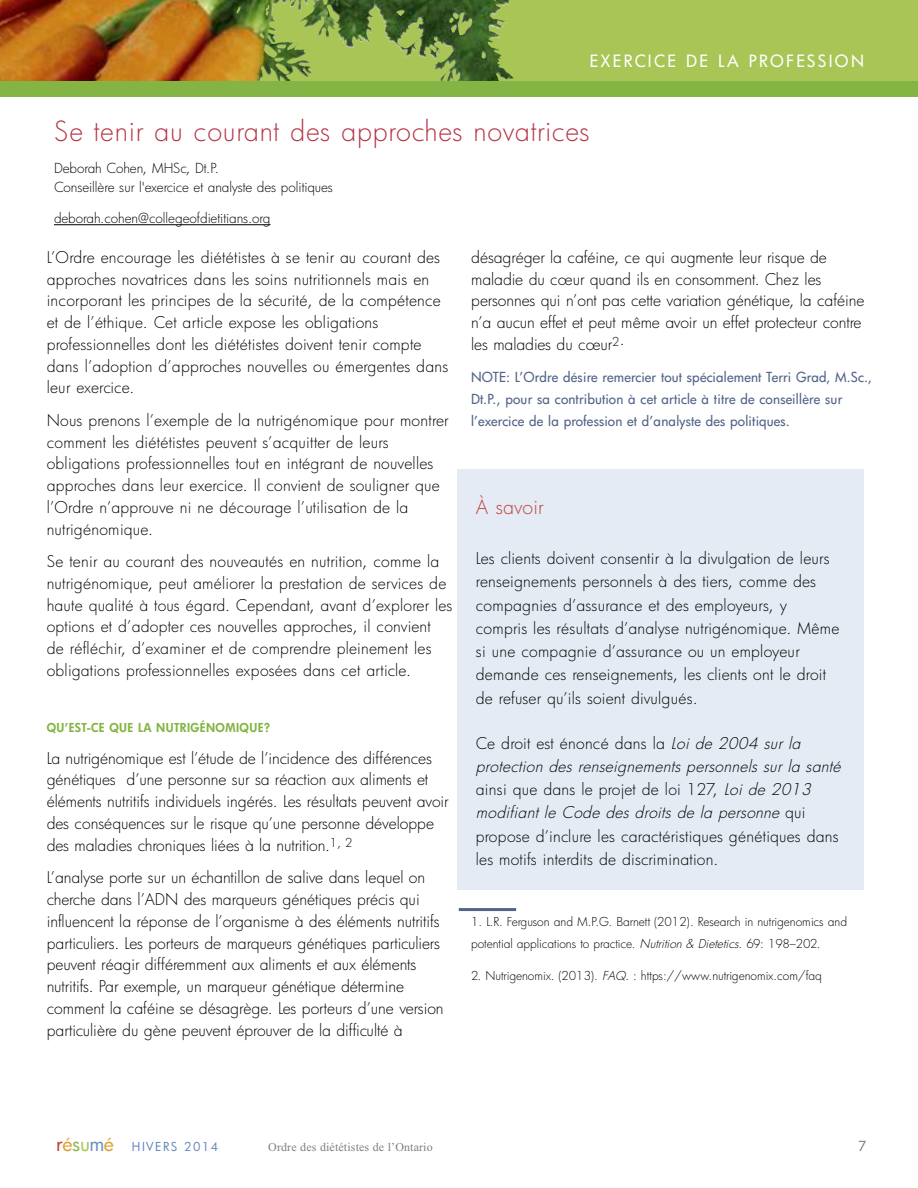
<style>
.page{position:relative;width:918px;height:1188px;background:#fff}
.page>*{position:absolute;margin:0;border:0;box-sizing:border-box;transform-origin:0 0}
.t1{font:300 27px "Futura";letter-spacing:.025em;color:#b63546}
.t2{font:300 19.5px "Futura";letter-spacing:.005em;color:#c0413b}
.t3{font:500 16.5px "Futura";letter-spacing:.145em;color:#fff}
.t4{font:300 15.75px/21.8px "Futura";letter-spacing:.005em;color:#000}
.t5{font:500 13.5px/21.8px "Futura";letter-spacing:.01em;color:#546489}
.t6{font:300 13.5px/18.5px "Futura";color:#000}
.t7{font:500 13.5px "Futura";color:#808080}
.t8{font:300 12px/21.8px "Futura";letter-spacing:-.005em;color:#000}
.t9{font:12px "Times New Roman";letter-spacing:.01em;color:#808080}
.t10{font:800 12px "Futura";letter-spacing:.035em;color:#84b443}
.t11{font:12px "Futura";letter-spacing:.125em;color:#5e84bc}
.s1{font-style:italic}
.s2{font-size:19.5px;color:#c0413b}
.s3{font-size:19.5px;color:#d9a12e}
.s4{font-size:19.5px;color:#8ab74c}
.s5{font-size:19.5px;color:#a8c556}
.s6{font-size:19.5px;color:#6e90c3}
</style>
<div class="page">
<img style="left:0;top:0;width:918px;height:82px">
<img style="left:434px;top:0;width:80px;height:82px">
<div style="left:0;top:82px;width:918px;height:15px;background:#84b443"></div>
<hr style="left:459px;top:908px;width:57px;height:3px;background:#546489">
<hr style="left:54px;top:224px;width:217px;height:1px;background:#000">
<div style="left:457px;top:470px;width:407px;height:420px;background:#e5ebf4"></div>
<p class="t3" style="left:590px;top:51px;width:276px">EXERCICE DE LA PROFESSION</p>
<h1 class="t1" style="left:54px;top:115px;width:537px">Se tenir au courant des approches novatrices</h1>
<p class="t6" style="left:54px;top:160px;width:280px">Deborah Cohen, MHSc, Dt.P.<br>Conseillère sur l'exercice et analyste des politiques</p>
<p class="t6" style="left:54px;top:209px;width:218px">deborah.cohen@collegeofdietitians.org</p>
<p class="t4" style="left:47px;top:247px;width:403px">L’Ordre encourage les diététistes à se tenir au courant des approches novatrices dans les soins nutritionnels mais en incorporant les principes de la sécurité, de la compétence et de l’éthique. Cet article expose les obligations professionnelles dont les diététistes doivent tenir compte dans l’adoption d’approches nouvelles ou émergentes dans leur exercice.</p>
<p class="t4" style="left:47px;top:410px;width:404px">Nous prenons l’exemple de la nutrigénomique pour montrer comment les diététistes peuvent s’acquitter de leurs obligations professionnelles tout en intégrant de nouvelles approches dans leur exercice. Il convient de souligner que l’Ordre n’approuve ni ne décourage l’utilisation de la nutrigénomique.</p>
<p class="t4" style="left:47px;top:551px;width:407px">Se tenir au courant des nouveautés en nutrition, comme la nutrigénomique, peut améliorer la prestation de services de haute qualité à tous égard. Cependant, avant d’explorer les options et d’adopter ces nouvelles approches, il convient<br>de réfléchir, d’examiner et de comprendre pleinement les obligations professionnelles exposées dans cet article.</p>
<p class="t10" style="left:47px;top:720px;width:225px">QU’EST-CE QUE LA NUTRIGÉNOMIQUE?</p>
<p class="t4" style="left:47px;top:747px;width:403px">La nutrigénomique est l’étude de l’incidence des différences génétiques d’une personne sur sa réaction aux aliments et éléments nutritifs individuels ingérés. Les résultats peuvent avoir des conséquences sur le risque qu’une personne développe des maladies chroniques liées à la nutrition.<sup>1,</sup> <sup>2</sup></p>
<p class="t4" style="left:47px;top:867px;width:398px">L’analyse porte sur un échantillon de salive dans lequel on cherche dans l’ADN des marqueurs génétiques précis qui influencent la réponse de l’organisme à des éléments nutritifs particuliers. Les porteurs de marqueurs génétiques particuliers peuvent réagir différemment aux aliments et aux éléments nutritifs. Par exemple, un marqueur génétique détermine comment la caféine se désagrège. Les porteurs d’une version particulière du gène peuvent éprouver de la difficulté à</p>
<p class="t4" style="left:471px;top:247px;width:395px">désagréger la caféine, ce qui augmente leur risque de maladie du cœur quand ils en consomment. Chez les personnes qui n’ont pas cette variation génétique, la caféine n’a aucun effet et peut même avoir un effet protecteur contre les maladies du cœur<sup>2</sup>.</p>
<p class="t5" style="left:471px;top:367px;width:403px">NOTE: L’Ordre désire remercier tout spécialement Terri Grad, M.Sc.,<br>Dt.P., pour sa contribution à cet article à titre de conseillère sur l’exercice de la profession et d’analyste des politiques.</p>
<p class="t2" style="left:476px;top:496px;width:69px">À savoir</p>
<p class="t4" style="left:476px;top:547px;width:365px;line-height:23.2px">Les clients doivent consentir à la divulgation de leurs renseignements personnels à des tiers, comme des compagnies d’assurance et des employeurs, y compris les résultats d’analyse nutrigénomique. Même si une compagnie d’assurance ou un employeur demande ces renseignements, les clients ont le droit de refuser qu’ils soient divulgués.</p>
<p class="t4" style="left:476px;top:732px;width:371px;line-height:23.2px">Ce droit est énoncé dans la <span class="s1">Loide2004surla protection des renseignements personnels sur la santé </span>ainsi que dans le projet de loi 127, <span class="s1">Loide2013 modifiant le Code des droits de la personne</span> q u i propose d’inclure les caractéristiques génétiques dans les motifs interdits de discrimination.</p>
<p class="t8" style="left:471px;top:911px;width:377px">1. L.R. Ferguson and M.P.G. Barnett (2012). Research in nutrigenomics and potential applications to practice. <span class="s1">Nutrition&amp;Dietetics</span>. 69: 198–202.</p>
<p class="t8" style="left:471px;top:965px;width:352px">2. Nutrigenomix. (2013). <span class="s1">FAQ</span>. : https://www.nutrigenomix.com/faq</p>
<p class="t11" style="left:56px;top:1140px;width:163px"><span class="s2">r</span><span class="s3">é</span><span class="s4">s</span><span class="s5">u</span><span class="s6">m</span><span class="s3">é</span> HIVERS 2014</p>
<p class="t9" style="left:268px;top:1140px;width:166px">Ordre des diététistes de l’Ontario</p>
<p class="t7" style="left:858px;top:1139px;width:9px">7</p>
</div>
